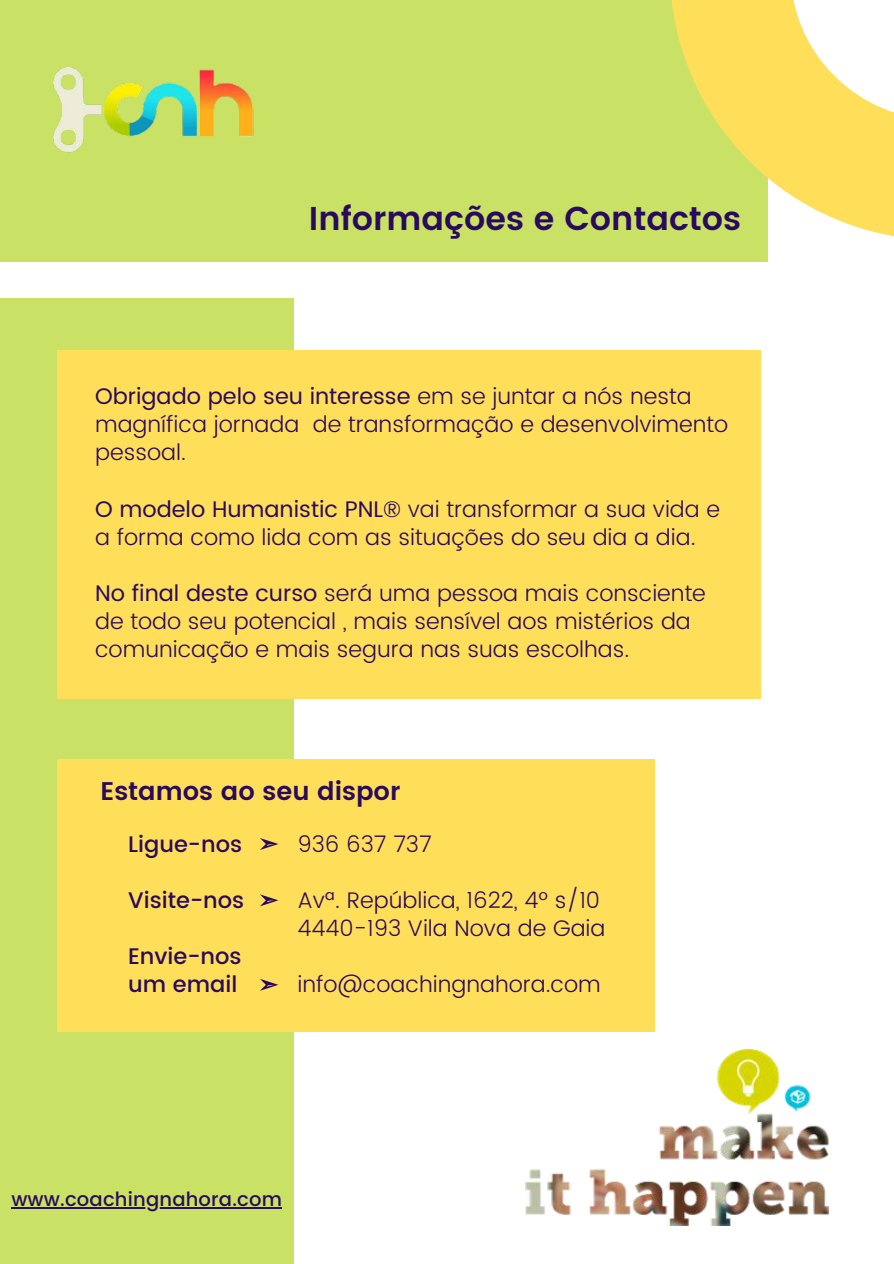
<style>
.page{position:relative;width:894px;height:1264px;background:#fff}
.page>*{position:absolute;margin:0;border:0;box-sizing:border-box;transform-origin:0 0}
.t1{font:600 33px "Poppins";color:#2a0a5e}
.t2{font:600 25.5px "Poppins";color:#2a0a5e}
.t3{font:300 22.5px/28.2px "Poppins";color:#2a0a5e}
.t4{font:500 22.5px/28.2px "Poppins";color:#2a0a5e}
.t5{font:500 19.5px "Poppins";letter-spacing:.01em;color:#2a0a5e}
.s1{font-weight:400}
</style>
<div class="page">
<div style="left:0;top:0;width:767px;height:262px;background:#c9e265"></div>
<div style="left:0;top:298px;width:294px;height:965px;background:#c9e265"></div>
<div style="left:57px;top:351px;width:703px;height:348px;background:#ffde59"></div>
<svg style="left:671px;top:0;width:222px;height:240px;fill:#ffde59"></svg>
<div style="left:57px;top:759px;width:597px;height:272px;background:#ffde59"></div>
<img style="left:53px;top:67px;width:201px;height:86px">
<img style="left:525px;top:1049px;width:303px;height:176px">
<hr style="left:11px;top:1207px;width:271px;height:1px;background:#2a0a5e">
<svg style="left:260px;top:838px;width:18px;height:12px"></svg>
<svg style="left:260px;top:894px;width:18px;height:12px"></svg>
<svg style="left:260px;top:979px;width:18px;height:11px"></svg>
<h1 class="t1" style="left:309px;top:199px;width:433px">Informações e Contactos</h1>
<p class="t3" style="left:95px;top:382px;width:634px"><span class="s1">Obrigado pelo seu interesse</span> em se juntar a nós nesta magnífica jornada de transformação e desenvolvimento pessoal.</p>
<p class="t3" style="left:95px;top:495px;width:626px"><span class="s1">O modelo Humanistic PNL®</span> vai transformar a sua vida e a forma como lida com as situações do seu dia a dia.</p>
<p class="t3" style="left:95px;top:579px;width:612px"><span class="s1">No final deste curso</span> será uma pessoa mais consciente de todo seu potencial , mais sensível aos mistérios da comunicação e mais segura nas suas escolhas.</p>
<p class="t2" style="left:100px;top:775px;width:301px">Estamos ao seu dispor</p>
<p class="t4" style="left:128px;top:829px;width:115px">Ligue-nos</p>
<p class="t4" style="left:128px;top:886px;width:117px">Visite-nos</p>
<p class="t4" style="left:128px;top:942px;width:115px">Envie-nos um email</p>
<p class="t3" style="left:297px;top:829px;width:136px">936 637 737</p>
<p class="t3" style="left:297px;top:886px;width:309px">Avª. República, 1622, 4º s/10<br>4440-193 Vila Nova de Gaia</p>
<p class="t3" style="left:297px;top:970px;width:305px">info@coachingnahora.com</p>
<p class="t5" style="left:11px;top:1187px;width:272px">www.coachingnahora.com</p>
</div>
